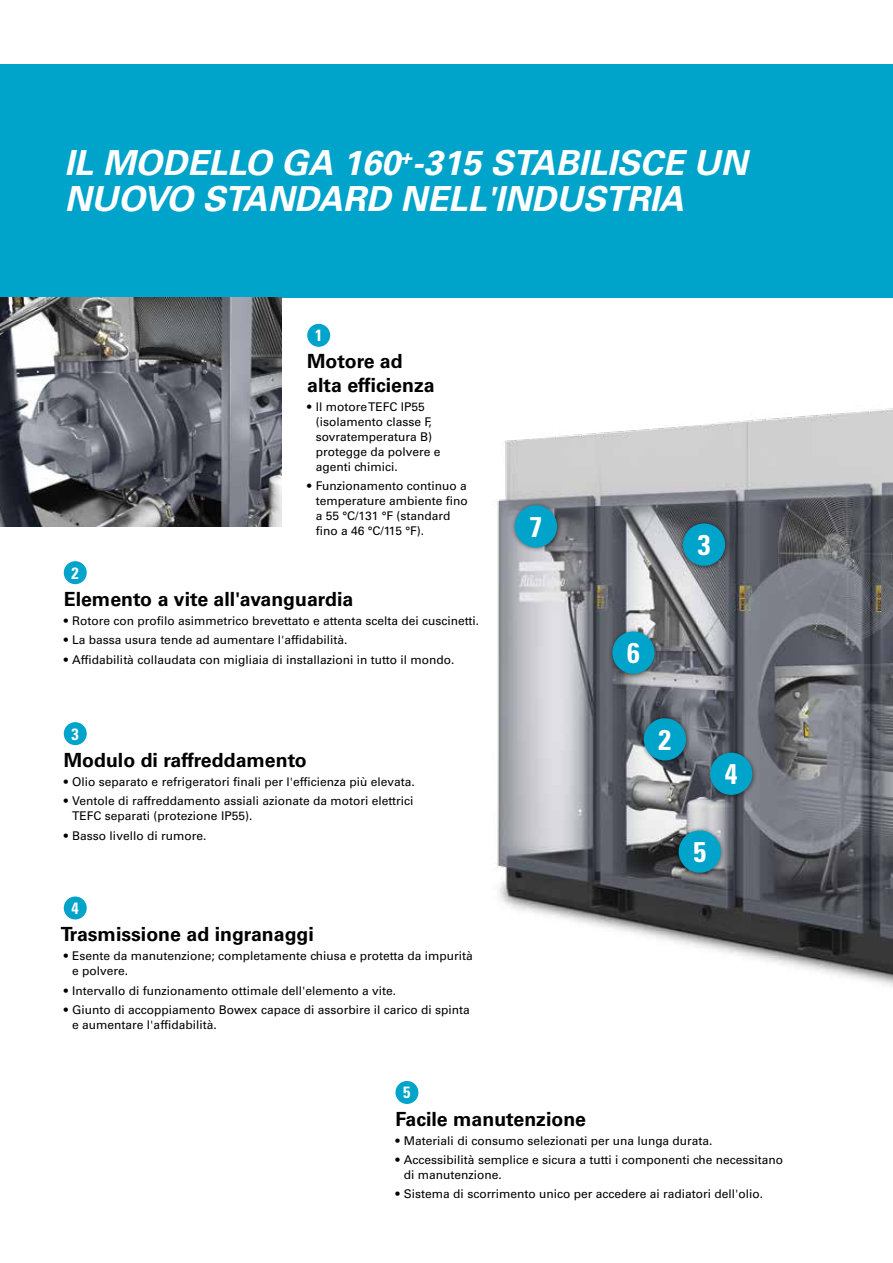
<style>
.page{position:relative;width:893px;height:1263px;background:#fff}
.page>*{position:absolute;margin:0;border:0;box-sizing:border-box;transform-origin:0 0}
.t1{font:italic 700 34.5px/36px "Univers LT Std";color:#fff}
.t2{font:700 condensed 28.5px "Univers LT Std";color:#fff}
.t3{font:700 19.5px/23.4px "Univers LT Std";color:#000}
.t4{font:700 condensed 16.35px "Univers LT Std";color:#fff}
.t5{font:12px/15px "Univers LT Std";color:#000}
</style>
<div class="page">
<div style="left:0;top:64px;width:893px;height:234px;background:#00a3c9"></div>
<img style="left:491px;top:408px;width:402px;height:578px">
<img style="left:0;top:298px;width:282px;height:228px">
<div style="left:511px;top:501px;width:51px;height:52px;background:#000;opacity:.5"></div>
<div style="left:515px;top:505px;width:42px;height:42px;background:#00a3c9;border-radius:50%"></div>
<div style="left:608px;top:627px;width:51px;height:52px;background:#000;opacity:.5"></div>
<div style="left:612px;top:631px;width:43px;height:43px;background:#00a3c9;border-radius:50%"></div>
<div style="left:679px;top:519px;width:51px;height:52px;background:#000;opacity:.5"></div>
<div style="left:683px;top:523px;width:42px;height:43px;background:#00a3c9;border-radius:50%"></div>
<div style="left:639px;top:714px;width:52px;height:51px;background:#000;opacity:.5"></div>
<div style="left:644px;top:718px;width:42px;height:42px;background:#00a3c9;border-radius:50%"></div>
<div style="left:674px;top:826px;width:52px;height:52px;background:#000;opacity:.5"></div>
<div style="left:679px;top:830px;width:42px;height:43px;background:#00a3c9;border-radius:50%"></div>
<div style="left:706px;top:749px;width:51px;height:51px;background:#000;opacity:.5"></div>
<div style="left:710px;top:753px;width:42px;height:42px;background:#00a3c9;border-radius:50%"></div>
<div style="left:307px;top:324px;width:23px;height:23px;background:#00a3c9;border-radius:50%"></div>
<div style="left:64px;top:561px;width:23px;height:23px;background:#00a3c9;border-radius:50%"></div>
<div style="left:64px;top:722px;width:23px;height:23px;background:#00a3c9;border-radius:50%"></div>
<div style="left:64px;top:896px;width:23px;height:23px;background:#00a3c9;border-radius:50%"></div>
<div style="left:395px;top:1081px;width:23px;height:23px;background:#00a3c9;border-radius:50%"></div>
<h1 class="t1" style="left:64px;top:146px;width:684px">IL MODELLO GA 160<sup>+</sup>-315 STABILISCE UN<br>NUOVO STANDARD NELL'INDUSTRIA</h1>
<h3 class="t4" style="left:315px;top:325px;width:9px">1</h3>
<h3 class="t4" style="left:72px;top:563px;width:9px">2</h3>
<h3 class="t3" style="left:307px;top:350px;width:129px">Motore ad alta efficienza</h3>
<p class="t5" style="left:316px;top:399px;width:126px;text-indent:-9px">• Il motore TEFC IP55 (isolamento classe F, sovratemperatura B) protegge da polvere e agenti chimici.</p>
<p class="t5" style="left:316px;top:479px;width:154px;text-indent:-9px">• Funzionamento continuo a temperature ambiente fino a 55 °C/131 °F (standard fino a 46 °C/115 °F).</p>
<h3 class="t3" style="left:64px;top:587px;width:291px">Elemento a vite all'avanguardia</h3>
<p class="t5" style="left:64px;top:613px;width:417px">• Rotore con profilo asimmetrico brevettato e attenta scelta dei cuscinetti.</p>
<p class="t5" style="left:64px;top:633px;width:285px">• La bassa usura tende ad aumentare l'affidabilità.</p>
<p class="t5" style="left:64px;top:652px;width:392px">• Affidabilità collaudata con migliaia di installazioni in tutto il mondo.</p>
<h3 class="t4" style="left:72px;top:724px;width:9px">3</h3>
<h3 class="t3" style="left:64px;top:748px;width:244px">Modulo di raffreddamento</h3>
<p class="t5" style="left:64px;top:774px;width:352px">• Olio separato e refrigeratori finali per l'efficienza più elevata.</p>
<p class="t5" style="left:72px;top:794px;width:343px;text-indent:-9px">• Ventole di raffreddamento assiali azionate da motori elettrici<br>TEFC separati (protezione IP55).</p>
<p class="t5" style="left:64px;top:828px;width:144px">• Basso livello di rumore.</p>
<h3 class="t4" style="left:72px;top:898px;width:9px">4</h3>
<h3 class="t3" style="left:61px;top:923px;width:255px">Trasmissione ad ingranaggi</h3>
<p class="t5" style="left:72px;top:949px;width:402px;text-indent:-9px">• Esente da manutenzione; completamente chiusa e protetta da impurità e polvere.</p>
<p class="t5" style="left:64px;top:983px;width:334px">• Intervallo di funzionamento ottimale dell'elemento a vite.</p>
<p class="t5" style="left:72px;top:1002px;width:399px;text-indent:-9px">• Giunto di accoppiamento Bowex capace di assorbire il carico di spinta e aumentare l'affidabilità.</p>
<h3 class="t4" style="left:403px;top:1082px;width:9px">5</h3>
<h2 class="t2" style="left:530px;top:509px;width:14px">7</h2>
<h2 class="t2" style="left:698px;top:527px;width:14px">3</h2>
<h2 class="t2" style="left:627px;top:635px;width:14px">6</h2>
<h2 class="t2" style="left:659px;top:722px;width:14px">2</h2>
<h2 class="t2" style="left:725px;top:756px;width:14px">4</h2>
<h2 class="t2" style="left:693px;top:834px;width:14px">5</h2>
<h3 class="t3" style="left:395px;top:1107px;width:192px">Facile manutenzione</h3>
<p class="t5" style="left:395px;top:1133px;width:318px">• Materiali di consumo selezionati per una lunga durata.</p>
<p class="t5" style="left:404px;top:1152px;width:381px;text-indent:-9px">• Accessibilità semplice e sicura a tutti i componenti che necessitano di manutenzione.</p>
<p class="t5" style="left:395px;top:1187px;width:369px">• Sistema di scorrimento unico per accedere ai radiatori dell'olio.</p>
</div>
